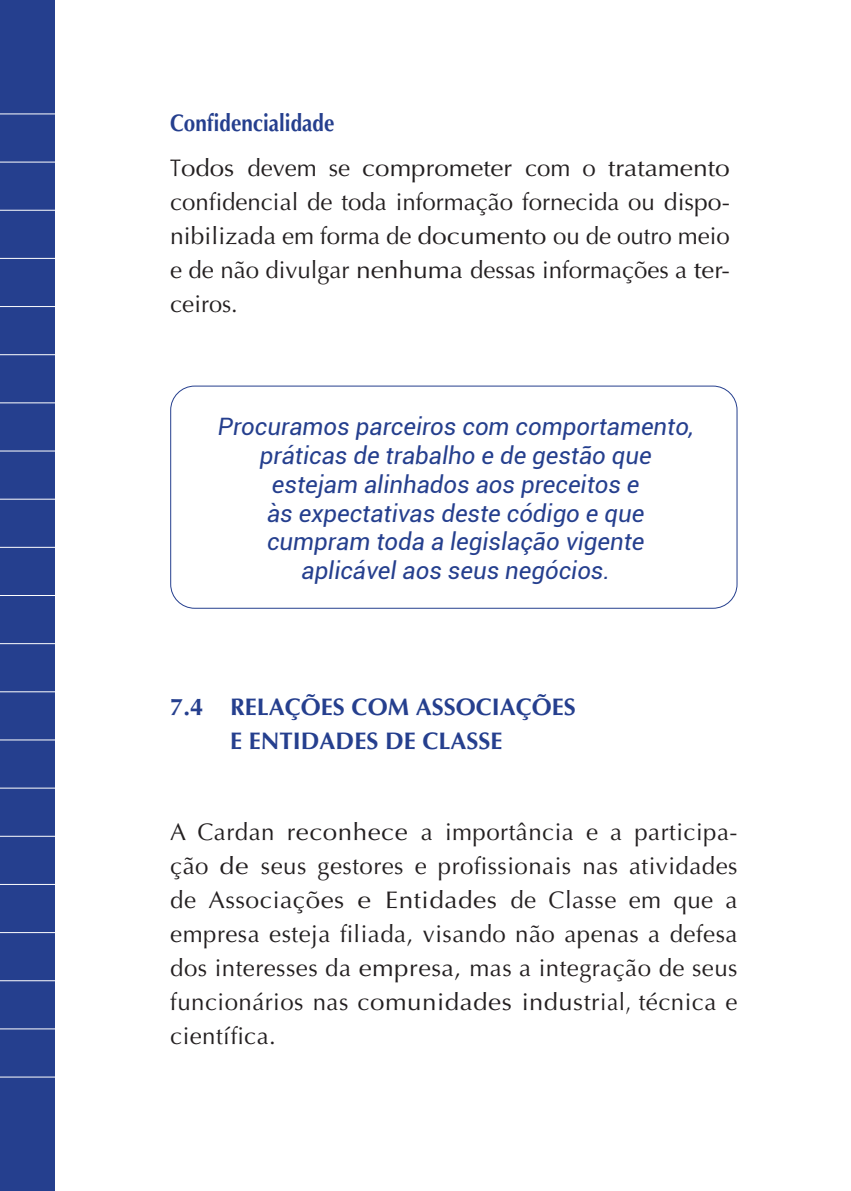
<style>
.page{position:relative;width:851px;height:1191px;background:#fff}
.page>*{position:absolute;margin:0;border:0;box-sizing:border-box;transform-origin:0 0}
.t1{font:24px/34px "Optima";letter-spacing:.01em;color:#231f20;text-align:justify}
.t2{font:italic 24px/28.8px "Roboto";color:#253f8e;text-align:center}
.t3{font:24px/34px "Optima";letter-spacing:.01em;color:#231f20;text-align:justify;scale:.81 1}
.t4{font:700 24px/34px "Optima";color:#253f8e;text-align:center}
.t5{font:700 24px "Optima";color:#253f8e;scale:.86 1}
</style>
<div class="page">
<div style="left:0;top:0;width:55px;height:1191px;background:#253f8e"></div>
<hr style="left:0;top:162px;width:68px;height:1px;background:#fff">
<hr style="left:0;top:113px;width:68px;height:1px;background:#fff">
<hr style="left:0;top:402px;width:68px;height:1px;background:#fff">
<hr style="left:0;top:643px;width:68px;height:1px;background:#fff">
<hr style="left:0;top:210px;width:68px;height:1px;background:#fff">
<hr style="left:0;top:450px;width:68px;height:1px;background:#fff">
<hr style="left:0;top:691px;width:68px;height:1px;background:#fff">
<hr style="left:0;top:884px;width:68px;height:1px;background:#fff">
<hr style="left:0;top:258px;width:68px;height:1px;background:#fff">
<hr style="left:0;top:498px;width:68px;height:1px;background:#fff">
<hr style="left:0;top:739px;width:68px;height:1px;background:#fff">
<hr style="left:0;top:932px;width:68px;height:1px;background:#fff">
<hr style="left:0;top:306px;width:68px;height:1px;background:#fff">
<hr style="left:0;top:547px;width:68px;height:1px;background:#fff">
<hr style="left:0;top:787px;width:68px;height:1px;background:#fff">
<hr style="left:0;top:980px;width:68px;height:1px;background:#fff">
<hr style="left:0;top:354px;width:68px;height:1px;background:#fff">
<hr style="left:0;top:595px;width:68px;height:1px;background:#fff">
<hr style="left:0;top:835px;width:68px;height:1px;background:#fff">
<hr style="left:0;top:1028px;width:68px;height:1px;background:#fff">
<hr style="left:0;top:1076px;width:61px;height:1px;background:#fff">
<div style="left:170px;top:385px;width:567px;height:224px;border:1px solid #253f8e;border-radius:24px"></div>
<p class="t5" style="left:170px;top:109px;width:192px">Confidencialidade</p>
<p class="t3" style="left:170px;top:151px;width:692px">Todos devem se comprometer com o tratamento confidencial de toda informação fornecida ou dispo&shy;nibilizada em forma de documento ou de outro meio e de não divulgar nenhuma dessas informações a ter&shy;ceiros.</p>
<p class="t2" style="left:218px;top:411px;width:477px">Procuramos parceiros com comportamento, práticas de trabalho e de gestão que estejam alinhados aos preceitos e<br>às expectativas deste código e que cumpram toda a legislação vigente aplicável aos seus negócios.</p>
<p class="t4" style="left:170px;top:690px;width:407px">7.4 RELAÇÕES COM ASSOCIAÇÕES<br>E ENTIDADES DE CLASSE</p>
<p class="t1" style="left:170px;top:815px;width:568px">A Cardan reconhece a importância e a participa&shy;ção de seus gestores e profissionais nas atividades de Associações e Entidades de Classe em que a empresa esteja filiada, visando não apenas a defesa dos interesses da empresa, mas a integração de seus funcionários nas comunidades industrial, técnica e científica.</p>
</div>
